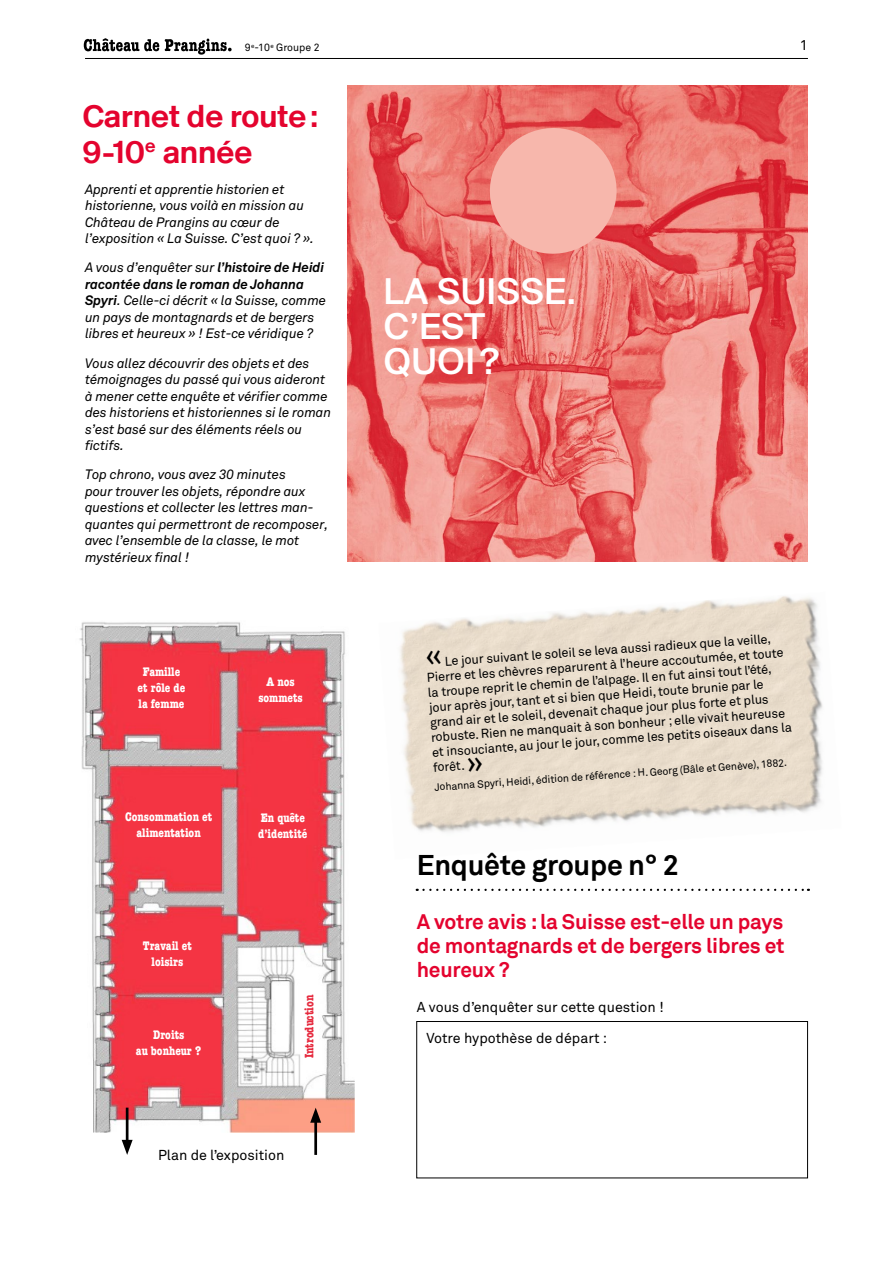
<style>
.page{position:relative;width:893px;height:1263px;background:#fff}
.page>*{position:absolute;margin:0;border:0;box-sizing:border-box;transform-origin:0 0}
.t1{font:500 35.55px/35.4px "Suisse Intl";letter-spacing:.01em;color:#fff}
.t2{font:33px/36px "Suisse BP Intl Antique";color:#e4032e}
.t3{font:700 28.5px "Akkurat";letter-spacing:-.01em;color:#000}
.t4{font:700 21px/24px "Akkurat";letter-spacing:-.01em;color:#e4032e;text-align:justify}
.t5{font:14.25px/30.8px "Akkurat";color:#000}
.t6{font:italic 500 13.5px/16.5px "Akkurat";letter-spacing:-.01em;color:#000}
.t7{font:12.75px/15px "Akkurat";color:#000}
.t8{font:700 condensed 12.75px/16px "American Typewriter";color:#fff;text-align:center}
.t9{font:700 condensed 12.75px "American Typewriter";color:#e62a3e}
.t10{font:10.5px "Akkurat";color:#000}
.s1{font-weight:700}
</style>
<div class="page">
<img style="left:347px;top:85px;width:461px;height:477px">
<svg style="left:482px;top:120px;width:143px;height:142px;background:#f19a91"></svg>
<img style="left:79px;top:622px;width:276px;height:510px">
<hr style="left:126px;top:1108px;width:2px;height:37px;background:#000">
<svg style="left:122px;top:1140px;width:11px;height:15px"></svg>
<hr style="left:314px;top:1117px;width:3px;height:38px;background:#000">
<svg style="left:310px;top:1108px;width:11px;height:15px"></svg>
<img style="left:400px;top:596px;width:423px;height:236px">
<div style="left:416px;top:1021px;width:392px;height:157px;border:1px solid #000"></div>
<svg style="left:417px;top:889px;width:392px;height:2px"></svg>
<svg style="left:84px;top:38px;width:75px;height:13px"></svg>
<svg style="left:165px;top:39px;width:67px;height:16px"></svg>
<hr style="left:85px;top:58px;width:723px;height:1px;background:#000">
<svg style="left:426px;top:650px;width:15px;height:15px"></svg>
<svg style="left:468px;top:757px;width:14px;height:15px"></svg>
<p class="t10" style="left:245px;top:41px;width:76px">9<sup>e</sup>-10<sup>e</sup> Groupe 2</p>
<p class="t5" style="left:800px;top:30px;width:9px">1</p>
<h2 class="t2" style="left:83px;top:97px;width:237px">Carnet de route:<br>9-10<sup>e</sup> année</h2>
<p class="t6" style="left:85px;top:181px;width:231px">Apprenti et apprentie historien et historienne, vous voilà en mission au Château de Prangins au cœur de l’exposition « La Suisse. C’est quoi ? ».</p>
<p class="t6" style="left:85px;top:260px;width:243px">A vous d’enquêter sur <span class="s1">l’histoire de Heidi racontée dans le roman de Johanna Spyri</span>. Celle-ci décrit « la Suisse, comme un pays de montagnards et de bergers libres et heureux » ! Est-ce véridique ?</p>
<p class="t6" style="left:85px;top:355px;width:248px">Vous allez découvrir des objets et des témoignages du passé qui vous aideront à mener cette enquête et vérifier comme des historiens et historiennes si le roman s’est basé sur des éléments réels ou fictifs.</p>
<p class="t6" style="left:85px;top:467px;width:245px">Top chrono, vous avez 30 minutes<br>pour trouver les objets, répondre aux questions et collecter les lettres man&shy;quantes qui permettront de recomposer, avec l’ensemble de la classe, le mot mystérieux final !</p>
<p class="t8" style="left:138px;top:663px;width:49px">Famille et rôle de la femme</p>
<p class="t8" style="left:125px;top:808px;width:89px">Consommation et alimentation</p>
<p class="t8" style="left:143px;top:937px;width:50px">Travail et loisirs</p>
<p class="t8" style="left:136px;top:1026px;width:67px">Droits<br>au bonheur ?</p>
<p class="t8" style="left:258px;top:673px;width:46px">A nos sommets</p>
<p class="t8" style="left:258px;top:809px;width:51px;text-align:left">En quête d’identité</p>
<p class="t9" style="left:299px;top:1058px;width:65px;rotate:-90deg">Introduction</p>
<p class="t5" style="left:158px;top:1140px;width:128px">Plan de l’exposition</p>
<h1 class="t1" style="left:383px;top:274px;width:194px">LA SUISSE.<br>C’EST<br>QUOI ?</h1>
<p class="t7" style="left:425px;top:655px;width:362px;text-indent:19px;rotate:-4deg">Le jour suivant le soleil se leva aussi radieux que la veille, Pierre et les chèvres reparurent à l’heure accoutumée, et toute la troupe reprit le chemin de l’alpage. Il en fut ainsi tout l’été, jour après jour, tant et si bien que Heidi, toute brunie par le grand air et le soleil, devenait chaque jour plus forte et plus robuste. Rien ne manquait à son bonheur ; elle vivait heureuse et insouciante, au jour le jour, comme les petits oiseaux dans la forêt.</p>
<p class="t10" style="left:434px;top:781px;width:355px;rotate:-4deg">Johanna Spyri, Heidi, édition de référence : H. Georg (Bâle et Genève), 1882.</p>
<h3 class="t3" style="left:417px;top:847px;width:264px">Enquête groupe n° 2</h3>
<h3 class="t4" style="left:417px;top:909px;width:369px">A votre avis : la Suisse est-elle un pays de montagnards et de bergers libres et heureux ?</h3>
<p class="t5" style="left:426px;top:992px;width:239px;text-indent:-10px">A vous d’enquêter sur cette question !<br>Votre hypothèse de départ :</p>
</div>
